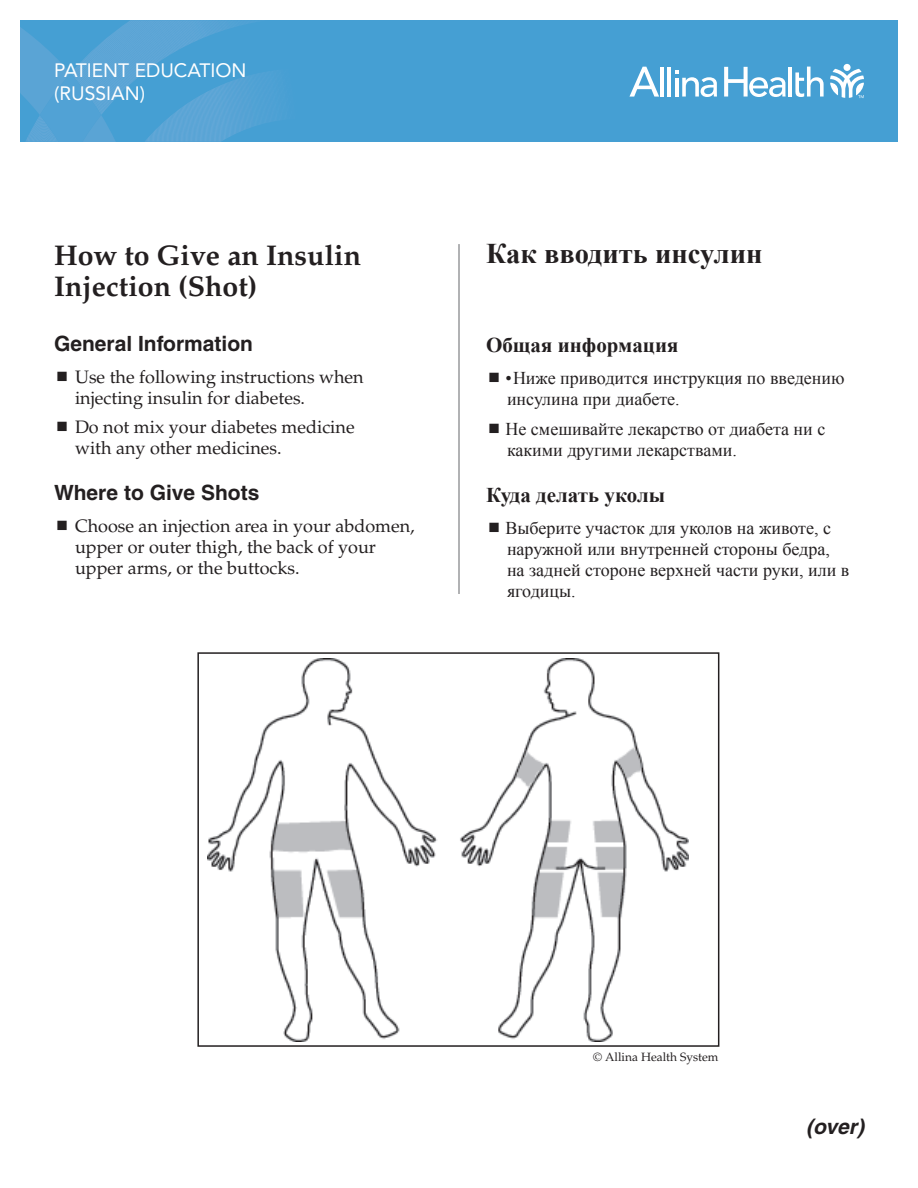
<style>
.page{position:relative;width:918px;height:1188px;background:#fff}
.page>*{position:absolute;margin:0;border:0;box-sizing:border-box;transform-origin:0 0}
.t1{font:700 28.5px/31.5px "Palatino";color:#231f20}
.t2{font:700 28.5px "Times New Roman";color:#231f20}
.Headline{font:700 21px "Helvetica";color:#231f20}
.Headline_after_bulle{font:700 21px "Helvetica";color:#231f20}
.Headline-2{font:700 21px "Times New Roman";color:#231f20}
.Headline_after_bulle-2{font:700 21px "Times New Roman";color:#231f20}
.t3{font:italic 700 21px "Helvetica";color:#231f20}
.Kicker{font:19.2px "Avenir LT Std";color:#fff}
.t4{font:18px/21px "Times New Roman";color:#231f20}
.t5{font:18px/21px "Palatino";color:#231f20}
.Title__subhead{font:12px "Palatino";color:#231f20}
.s1{font-style:italic}
</style>
<div class="page">
<hr style="left:458px;top:244px;width:2px;height:350px;background:#76787b">
<div style="left:20px;top:20px;width:878px;height:122px;background:#459fd3"></div>
<svg style="left:20px;top:20px;width:257px;height:122px"></svg>
<svg style="left:830px;top:69px;width:34px;height:29px"></svg>
<div style="left:844px;top:64px;width:7px;height:7px;background:#fff;border-radius:50%"></div>
<hr style="left:660px;top:67px;width:4px;height:30px;background:#fff">
<hr style="left:667px;top:67px;width:4px;height:30px;background:#fff">
<hr style="left:789px;top:67px;width:3px;height:30px;background:#fff">
<svg style="left:795px;top:67px;width:29px;height:30px"></svg>
<svg style="left:675px;top:71px;width:42px;height:26px"></svg>
<svg style="left:629px;top:67px;width:30px;height:30px"></svg>
<svg style="left:724px;top:67px;width:62px;height:30px"></svg>
<img style="left:208px;top:658px;width:481px;height:384px">
<div style="left:197px;top:652px;width:522px;height:395px;border:2px solid #231f20"></div>
<p class="Kicker" style="left:54px;top:59px;width:194px">PATIENT EDUCATION</p>
<p class="Kicker" style="left:54px;top:82px;width:93px">(RUSSIAN)</p>
<p class="t1" style="left:54px;top:240px;width:309px">How to Give an Insulin<br>Injection (Shot)</p>
<p class="Headline" style="left:54px;top:331px;width:201px">General Information</p>
<p class="t5" style="left:75px;top:366px;width:290px">Use the following instructions when injecting insulin for diabetes.</p>
<p class="t5" style="left:75px;top:417px;width:281px">Do not mix your diabetes medicine with any other medicines.</p>
<p class="Headline_after_bulle" style="left:54px;top:480px;width:207px">Where to Give Shots</p>
<p class="t5" style="left:75px;top:516px;width:341px">Choose an injection area in your abdomen, upper or outer thigh, the back of your upper arms, or the buttocks.</p>
<p class="t2" style="left:486px;top:234px;width:278px">Как вводить инсулин</p>
<p class="Headline-2" style="left:486px;top:331px;width:194px">Общая информация</p>
<p class="t4" style="left:506px;top:367px;width:341px">• Ниже приводится инструкция по введению инсулина при диабете.</p>
<p class="t4" style="left:506px;top:418px;width:321px">Не смешивайте лекарство от диабета ни с какими другими лекарствами.</p>
<p class="Headline_after_bulle-2" style="left:486px;top:481px;width:181px">Куда делать уколы</p>
<p class="t4" style="left:506px;top:517px;width:345px">Выберите участок для уколов на животе, с наружной или внутренней стороны бедра, на задней стороне верхней части руки, или в ягодицы.</p>
<p class="Title__subhead" style="left:593px;top:1050px;width:127px"><span class="s1">©</span> Allina Health System</p>
<p class="t3" style="left:806px;top:1114px;width:59px">(over)</p>
</div>
